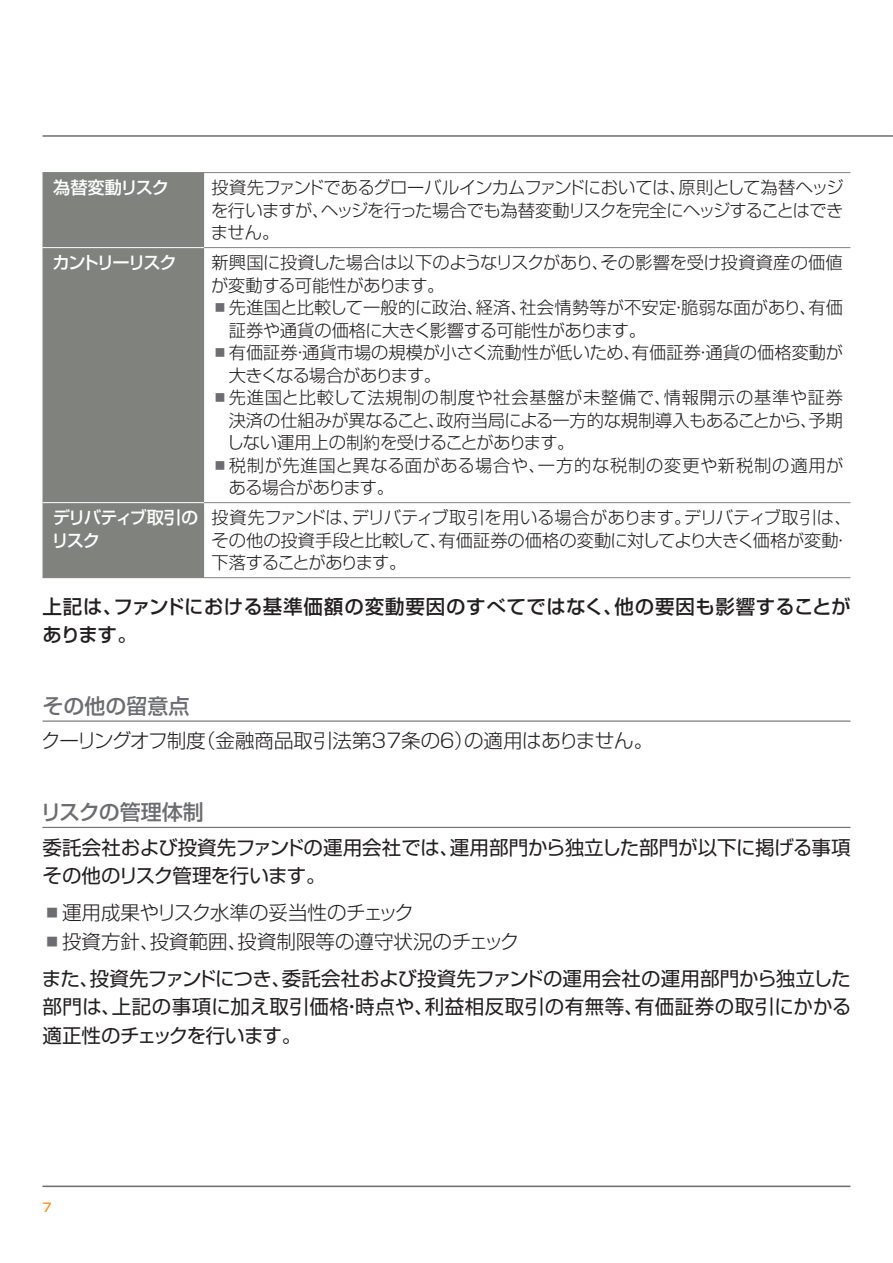
<style>
.page{position:relative;width:893px;height:1263px;background:#fff}
.page>*{position:absolute;margin:0;border:0;box-sizing:border-box;transform-origin:0 0}
.t1{font:500 21px "Shin Go Pr 5";color:#6c6d70}
.t2{font:19.5px/28.5px "Shin Go Pr 5";color:#231f20}
.t3{font:19.5px/28.5px "Shin Go Pr 5";letter-spacing:.025em;color:#231f20}
.t4{font:300 19.5px "Shin Go Pr 5";color:#231f20}
.t5{font:500 19.5px/28.5px "Shin Go Pr 5";letter-spacing:.025em;color:#231f20}
.t6{font:300 17.25px/22.5px "Shin Go Pr 5";letter-spacing:-.01em;color:#231f20}
.t7{font:300 17.25px/22.5px "Shin Go Pr 5";letter-spacing:.035em;color:#231f20}
.t8{font:500 17.25px/22.5px "Shin Go Pr 5";letter-spacing:-.095em;color:#fff}
.t9{font:500 17.25px "Shin Go Pr 5";letter-spacing:-.03em;color:#fff}
.t10{font:500 12px "Shin Go Pr 5";color:#f68b1f}
.s1{color:#6c6d70}
.s2{font-weight:300;color:#6c6d70}
.s3{font-weight:300}
</style>
<div class="page">
<hr style="left:43px;top:135px;width:850px;height:2px;background:#6c6d70">
<hr style="left:43px;top:1185px;width:807px;height:2px;background:#6c6d70">
<hr style="left:43px;top:720px;width:807px;height:2px;background:#6c6d70">
<hr style="left:43px;top:827px;width:807px;height:1px;background:#6c6d70">
<div style="left:43px;top:173px;width:161px;height:404px;background:#7f827d"></div>
<hr style="left:43px;top:247px;width:161px;height:1px;background:#fff">
<hr style="left:43px;top:502px;width:161px;height:1px;background:#fff">
<hr style="left:43px;top:172px;width:161px;height:1px;background:#7f827d">
<hr style="left:43px;top:577px;width:161px;height:1px;background:#7f827d">
<hr style="left:204px;top:172px;width:646px;height:1px;background:#7f827d">
<hr style="left:204px;top:247px;width:646px;height:1px;background:#7f827d">
<hr style="left:204px;top:502px;width:646px;height:1px;background:#7f827d">
<hr style="left:204px;top:577px;width:646px;height:1px;background:#7f827d">
<p class="t9" style="left:53px;top:173px;width:117px">為替変動リスク</p>
<p class="t6" style="left:211px;top:175px;width:634px;text-align:justify">投資先ファンドであるグローバルインカムファンドにおいては、原則として為替ヘッジを行いますが、ヘッジを行った場合でも為替変動リスクを完全にヘッジすることはできません。</p>
<p class="t8" style="left:53px;top:250px;width:126px">カントリーリスク</p>
<p class="t6" style="left:211px;top:250px;width:633px">新興国に投資した場合は以下のようなリスクがあり、その影響を受け投資資産の価値が変動する可能性があります。</p>
<p class="t6" style="left:229px;top:295px;width:616px;text-indent:-17px"><span class="s1">▪</span>先進国と比較して一般的に政治、経済、社会情勢等が不安定・脆弱な面があり、有価証券や通貨の価格に大きく影響する可能性があります。</p>
<p class="t6" style="left:229px;top:340px;width:616px;text-indent:-17px"><span class="s1">▪</span>有価証券・通貨市場の規模が小さく流動性が低いため、有価証券・通貨の価格変動が大きくなる場合があります。</p>
<p class="t6" style="left:227px;top:385px;width:618px;text-align:justify;text-indent:-15px"><span class="s1">▪</span>先進国と比較して法規制の制度や社会基盤が未整備で、情報開示の基準や証券決済の仕組みが異なること、政府当局による一方的な規制導入もあることから、予期しない運用上の制約を受けることがあります。</p>
<p class="t7" style="left:229px;top:452px;width:616px;text-indent:-17px"><span class="s1">▪</span>税制が先進国と異なる面がある場合や、一方的な税制の変更や新税制の適用がある場合があります。</p>
<p class="t8" style="left:52px;top:505px;width:148px">デリバティブ取引のリスク</p>
<p class="t6" style="left:212px;top:505px;width:642px">投資先ファンドは、デリバティブ取引を用いる場合があります。デリバティブ取引は、その他の投資手段と比較して、有価証券の価格の変動に対してより大きく価格が変動・下落することがあります。</p>
<p class="t5" style="left:43px;top:590px;width:810px">上記は、ファンドにおける基準価額の変動要因のすべてではなく、他の要因も影響することがあります。</p>
<p class="t1" style="left:43px;top:688px;width:148px">その他の留意点</p>
<p class="t4" style="left:41px;top:725px;width:613px">クーリングオフ制度（金融商品取引法第37条の６）の適用はありません。</p>
<p class="t1" style="left:41px;top:795px;width:165px">リスクの管理体制</p>
<p class="t2" style="left:43px;top:831px;width:810px">委託会社および投資先ファンドの運用会社では、運用部門から独立した部門が以下に掲げる事項その他のリスク管理を行います。</p>
<p class="t4" style="left:43px;top:897px;width:373px"><span class="s1">▪</span>運用成果やリスク水準の妥当性のチェック</p>
<p class="t2" style="left:42px;top:921px;width:810px;line-height:37px"><span class="s2">▪</span><span class="s3">投資方針、投資範囲、投資制限等の遵守状況のチェック<br></span>また、投資先ファンドにつき、委託会社および投資先ファンドの運用会社の運用部門から独立した</p>
<p class="t3" style="left:43px;top:991px;width:810px">部門は、上記の事項に加え取引価格・時点や、利益相反取引の有無等、有価証券の取引にかかる適正性のチェックを行います。</p>
<p class="t10" style="left:43px;top:1197px;width:11px">7</p>
</div>
